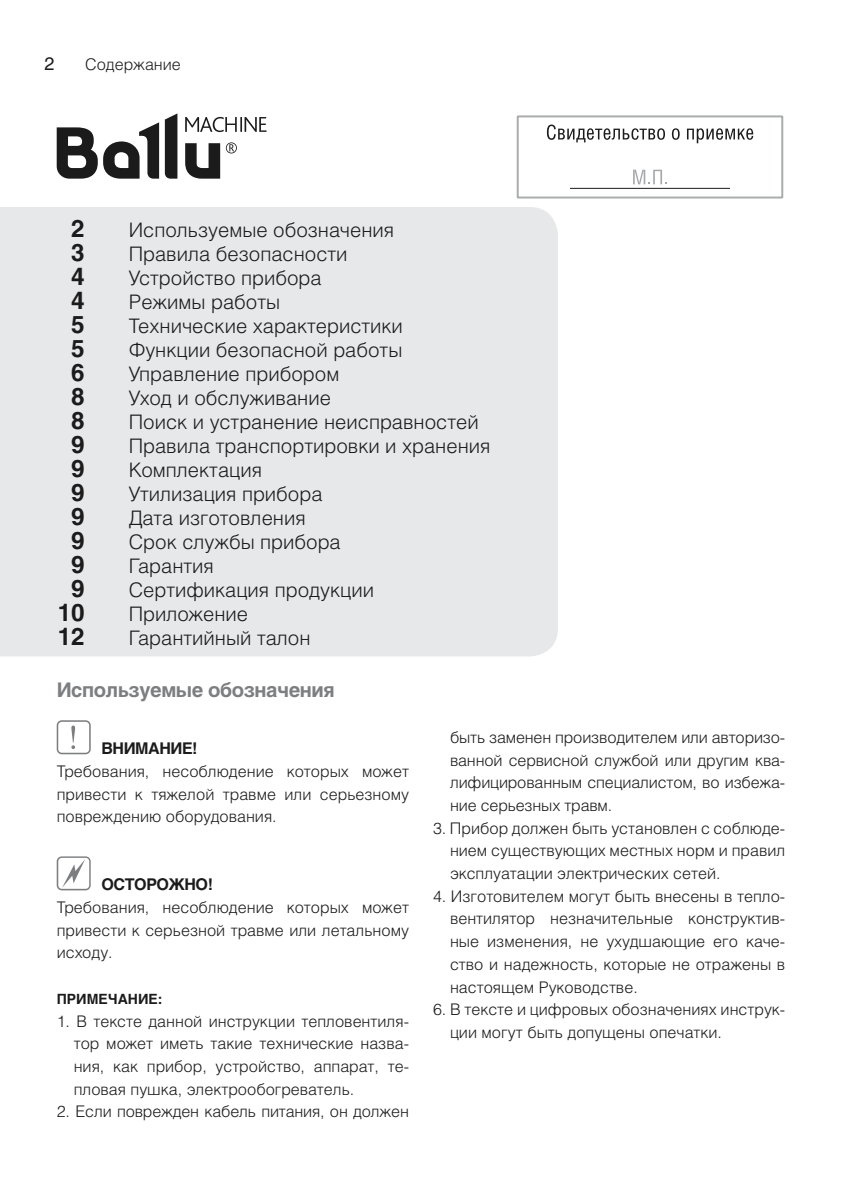
<style>
.page{position:relative;width:842px;height:1191px;background:#fff}
.page>*{position:absolute;margin:0;border:0;box-sizing:border-box;transform-origin:0 0}
.t1{font:700 24px "Helios";color:#1c1b1c}
.t2{font:300 20px "Helios";color:#1c1b1c}
.t3{font:700 20px "Helios";letter-spacing:-.02em;color:#7c7e80}
.t4{font:18px "Helios";color:#1c1b1c}
.t5{font:300 16px/22.6px "Helios";color:#1c1b1c;text-align:justify}
.t6{font:700 16px "Helios";letter-spacing:-.03em;color:#1c1b1c}
.t7{font:700 14px "Helios";color:#1c1b1c}
</style>
<div class="page">
<svg style="left:57px;top:720px;width:34px;height:34px"></svg>
<svg style="left:57px;top:856px;width:34px;height:34px"></svg>
<svg style="left:57px;top:113px;width:210px;height:66px"></svg>
<div style="left:0;top:207px;width:558px;height:449px;background:#e7e8e9"></div>
<div style="left:517px;top:115px;width:266px;height:83px;border:2px solid #abadad"></div>
<svg style="left:547px;top:125px;width:118px;height:17px"></svg>
<svg style="left:672px;top:128px;width:8px;height:12px"></svg>
<svg style="left:687px;top:128px;width:66px;height:15px"></svg>
<svg style="left:633px;top:170px;width:34px;height:14px"></svg>
<hr style="left:570px;top:188px;width:160px;height:1px;background:#1c1b1c">
<p class="t4" style="left:44px;top:53px;width:12px">2</p>
<p class="t5" style="left:85px;top:52px;width:97px">Содержание</p>
<h1 class="t1" style="left:71px;top:214px;width:15px">2</h1>
<p class="t2" style="left:129px;top:218px;width:267px">Используемые обозначения</p>
<h1 class="t1" style="left:71px;top:238px;width:15px">3</h1>
<p class="t2" style="left:129px;top:242px;width:220px">Правила безопасности</p>
<h1 class="t1" style="left:71px;top:262px;width:15px">4</h1>
<p class="t2" style="left:129px;top:266px;width:194px">Устройство прибора</p>
<h1 class="t1" style="left:71px;top:286px;width:15px">4</h1>
<p class="t2" style="left:129px;top:290px;width:153px">Режимы работы</p>
<h1 class="t1" style="left:71px;top:310px;width:15px">5</h1>
<p class="t2" style="left:129px;top:314px;width:276px">Технические характеристики</p>
<h1 class="t1" style="left:71px;top:334px;width:15px">5</h1>
<p class="t2" style="left:129px;top:338px;width:275px">Функции безопасной работы</p>
<h1 class="t1" style="left:71px;top:358px;width:15px">6</h1>
<p class="t2" style="left:129px;top:362px;width:212px">Управление прибором</p>
<h1 class="t1" style="left:71px;top:382px;width:15px">8</h1>
<p class="t2" style="left:129px;top:386px;width:204px">Уход и обслуживание</p>
<h1 class="t1" style="left:71px;top:406px;width:15px">8</h1>
<p class="t2" style="left:129px;top:410px;width:351px">Поиск и устранение неисправностей</p>
<h1 class="t1" style="left:71px;top:430px;width:15px">9</h1>
<p class="t2" style="left:129px;top:434px;width:363px">Правила транспортировки и хранения</p>
<h1 class="t1" style="left:71px;top:454px;width:15px">9</h1>
<p class="t2" style="left:129px;top:458px;width:135px">Комплектация</p>
<h1 class="t1" style="left:71px;top:478px;width:15px">9</h1>
<p class="t2" style="left:129px;top:482px;width:195px">Утилизация прибора</p>
<h1 class="t1" style="left:71px;top:502px;width:15px">9</h1>
<p class="t2" style="left:129px;top:506px;width:178px">Дата изготовления</p>
<h1 class="t1" style="left:71px;top:526px;width:15px">9</h1>
<p class="t2" style="left:129px;top:530px;width:214px">Срок службы прибора</p>
<h1 class="t1" style="left:71px;top:550px;width:15px">9</h1>
<p class="t2" style="left:129px;top:554px;width:87px">Гарантия</p>
<h1 class="t1" style="left:71px;top:574px;width:15px">9</h1>
<p class="t2" style="left:129px;top:578px;width:247px">Сертификация продукции</p>
<h1 class="t1" style="left:58px;top:598px;width:28px">10</h1>
<p class="t2" style="left:129px;top:602px;width:121px">Приложение</p>
<h1 class="t1" style="left:58px;top:622px;width:28px">12</h1>
<p class="t2" style="left:129px;top:626px;width:183px">Гарантийный талон</p>
<p class="t3" style="left:57px;top:678px;width:280px">Используемые обозначения</p>
<p class="t6" style="left:102px;top:739px;width:98px">ВНИМАНИЕ!</p>
<p class="t5" style="left:57px;top:759px;width:354px">Требования, несоблюдение которых может привести к тяжелой травме или серьезному повреждению оборудования.</p>
<p class="t6" style="left:102px;top:875px;width:113px">ОСТОРОЖНО!</p>
<p class="t5" style="left:57px;top:896px;width:354px">Требования, несоблюдение которых может привести к серьезной травме или летальному исходу.</p>
<p class="t7" style="left:57px;top:990px;width:107px">ПРИМЕЧАНИЕ:</p>
<p class="t5" style="left:74px;top:1009px;width:337px;text-indent:-17px">1. В тексте данной инструкции тепловентиля&shy;тор может иметь такие технические назва&shy;ния, как прибор, устройство, аппарат, те&shy;пловая пушка, электрообогреватель.</p>
<p class="t5" style="left:57px;top:1100px;width:354px">2. Если поврежден кабель питания, он должен</p>
<p class="t5" style="left:450px;top:725px;width:337px">быть заменен производителем или авторизо&shy;ванной сервисной службой или другим ква&shy;лифицированным специалистом, во избежа&shy;ние серьезных травм.</p>
<p class="t5" style="left:450px;top:816px;width:337px;text-indent:-17px">3. Прибор должен быть установлен с соблюде&shy;нием существующих местных норм и правил эксплуатации электрических сетей.</p>
<p class="t5" style="left:450px;top:884px;width:337px;text-indent:-17px">4. Изготовителем могут быть внесены в тепло&shy;вентилятор незначительные конструктив&shy;ные изменения, не ухудшающие его каче&shy;ство и надежность, которые не отражены в настоящем Руководстве.</p>
<p class="t5" style="left:450px;top:998px;width:337px;text-indent:-17px">6. В тексте и цифровых обозначениях инструк&shy;ции могут быть допущены опечатки.</p>
</div>
